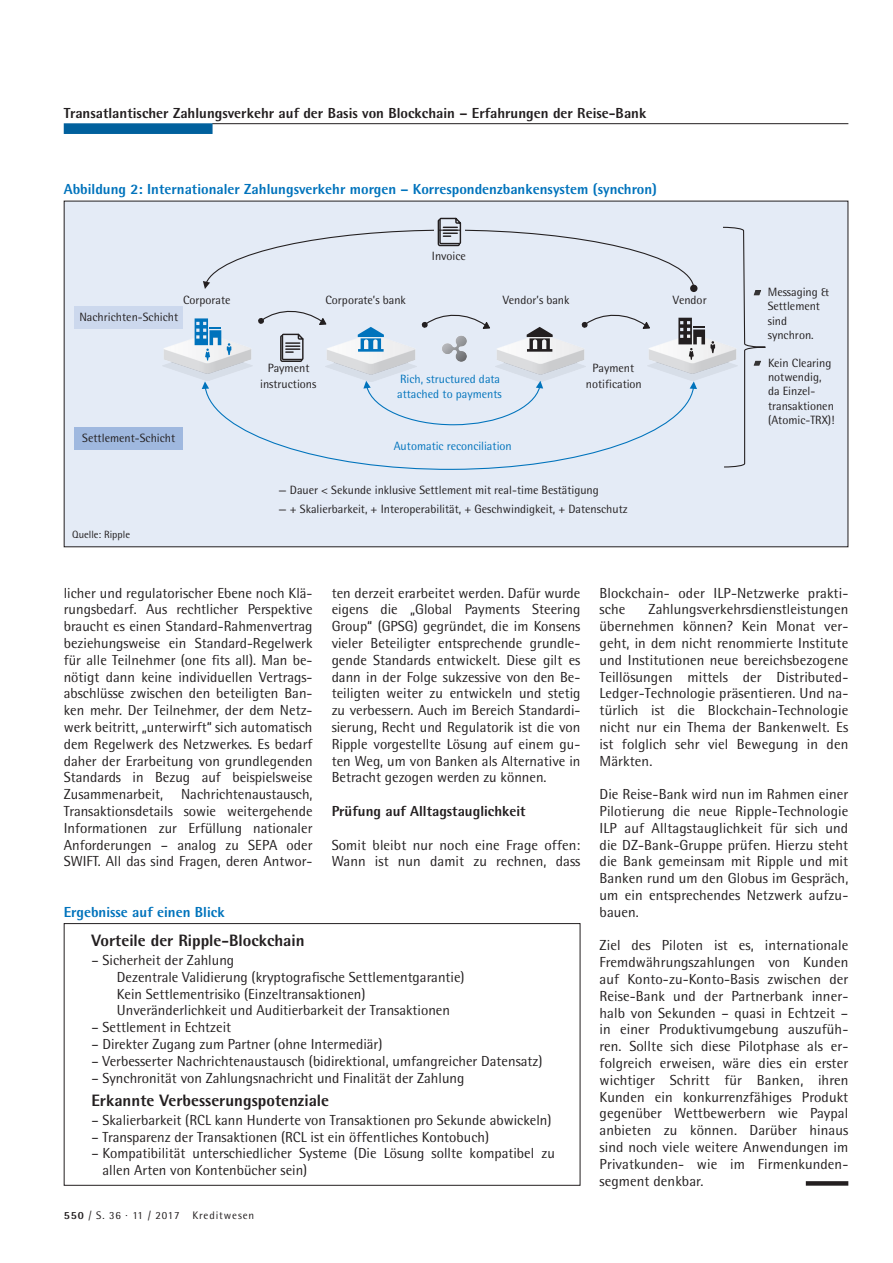
<style>
.page{position:relative;width:893px;height:1263px;background:#fff}
.page>*{position:absolute;margin:0;border:0;box-sizing:border-box;transform-origin:0 0}
.t1{font:800 16.5px "Rotis Semi Sans";color:#231f20}
.t2{font:14.55px/16.8px "Rotis Semi Sans";color:#231f20;text-align:justify}
.t3{font:800 14.55px "Rotis Semi Sans";color:#231f20}
.t4{font:800 14.55px "Rotis Semi Sans";color:#0073bc}
.t5{font:12px/14.4px "Rotis Semi Sans";color:#231f20;text-align:center}
.t6{font:12px/15.5px "Rotis Semi Sans";color:#0073bc}
.t7{font:10.95px "Rotis Semi Sans";letter-spacing:.08em;color:#231f20}
.t8{font:10.5px "Rotis Semi Sans";color:#231f20}
.s1{font-weight:800}
</style>
<div class="page">
<hr style="left:212px;top:123px;width:636px;height:1px;background:#231f20">
<div style="left:64px;top:123px;width:149px;height:11px;background:#00609d;border:2px solid #00609d"></div>
<div style="left:64px;top:923px;width:516px;height:263px;border:1px solid #231f20"></div>
<div style="left:806px;top:1181px;width:42px;height:5px;background:#231f20"></div>
<div style="left:64px;top:201px;width:784px;height:346px;background:#e4ebf6"></div>
<svg style="left:421px;top:314px;width:69px;height:15px"></svg>
<div style="left:690px;top:285px;width:7px;height:7px;background:#231f20;border-radius:50%"></div>
<img style="left:163px;top:334px;width:89px;height:47px">
<img style="left:648px;top:339px;width:74px;height:42px">
<svg style="left:581px;top:314px;width:69px;height:15px"></svg>
<svg style="left:678px;top:318px;width:37px;height:42px"></svg>
<svg style="left:195px;top:318px;width:26px;height:42px"></svg>
<svg style="left:227px;top:343px;width:4px;height:12px"></svg>
<img style="left:326px;top:335px;width:90px;height:46px">
<img style="left:495px;top:335px;width:90px;height:46px">
<svg style="left:527px;top:327px;width:26px;height:25px"></svg>
<svg style="left:358px;top:327px;width:26px;height:25px"></svg>
<svg style="left:258px;top:310px;width:70px;height:53px"></svg>
<svg style="left:203px;top:217px;width:492px;height:72px"></svg>
<svg style="left:202px;top:381px;width:495px;height:89px"></svg>
<img style="left:442px;top:335px;width:25px;height:27px">
<div style="left:74px;top:306px;width:109px;height:23px;background:#ccd8ed"></div>
<div style="left:74px;top:427px;width:109px;height:22px;background:#9fb8df"></div>
<svg style="left:722px;top:226px;width:44px;height:242px"></svg>
<p class="t3" style="left:64px;top:104px;width:584px">Transatlantischer Zahlungsverkehr auf der Basis von Blockchain – Erfahrungen der Reise-Bank</p>
<p class="t4" style="left:64px;top:180px;width:595px">Abbildung 2: Internationaler Zahlungsverkehr morgen – Korrespondenzbankensystem (synchron)</p>
<p class="t5" style="left:183px;top:293px;width:49px">Corporate</p>
<p class="t5" style="left:325px;top:293px;width:82px">Corporate’s bank</p>
<p class="t5" style="left:79px;top:310px;width:100px">Nachrichten-Schicht</p>
<p class="t5" style="left:432px;top:249px;width:35px">Invoice</p>
<p class="t5" style="left:503px;top:293px;width:68px">Vendor’s bank</p>
<p class="t5" style="left:82px;top:430px;width:94px">Settlement-Schicht</p>
<p class="t5" style="left:260px;top:360px;width:58px;line-height:15.5px">Payment instructions</p>
<p class="t6" style="left:397px;top:371px;width:106px">Rich, structured data attached to payments</p>
<p class="t6" style="left:394px;top:438px;width:120px">Automatic reconciliation</p>
<p class="t5" style="left:586px;top:360px;width:57px;line-height:15.5px">Payment notification</p>
<p class="t8" style="left:72px;top:529px;width:59px">Quelle: Ripple</p>
<p class="t5" style="left:279px;top:483px;width:322px">— Dauer &lt; Sekunde inklusive Settlement mit real-time Bestätigung</p>
<p class="t5" style="left:279px;top:502px;width:351px">— + Skalierbarkeit, + Interoperabilität, + Geschwindigkeit, + Datenschutz</p>
<p class="t5" style="left:673px;top:293px;width:35px">Vendor</p>
<p class="t5" style="left:768px;top:284px;width:63px;text-align:left">Messaging &amp;<br>Settlement sind synchron.</p>
<p class="t5" style="left:768px;top:355px;width:68px;text-align:left">Kein Clearing notwendig, da Einzel&shy;transaktionen (Atomic-TRX)!</p>
<p class="t2" style="left:64px;top:584px;width:250px">licher und regulatorischer Ebene noch Klä&shy;rungsbedarf. Aus rechtlicher Perspektive braucht es einen Standard-Rahmenvertrag beziehungsweise ein Standard-Regelwerk für alle Teilnehmer (one fits all). Man be&shy;nötigt dann keine individuellen Vertrags&shy;abschlüsse zwischen den beteiligten Ban&shy;ken mehr. Der Teilnehmer, der dem Netz&shy;werk beitritt, „unterwirft“ sich automatisch dem Regelwerk des Netzwerkes. Es bedarf daher der Erarbeitung von grundlegenden Standards in Bezug auf beispielsweise Zusammenarbeit, Nachrichtenaustausch, Transaktionsdetails sowie weitergehende Informationen zur Erfüllung nationaler Anforderungen – analog zu SEPA oder SWIFT. All das sind Fragen, deren Antwor-</p>
<p class="t2" style="left:332px;top:584px;width:250px">ten derzeit erarbeitet werden. Dafür wurde eigens die „Global Payments Steering Group“ (GPSG) gegründet, die im Konsens vieler Beteiligter entsprechende grundle&shy;gende Standards entwickelt. Diese gilt es dann in der Folge sukzessive von den Be&shy;teiligten weiter zu entwickeln und stetig zu verbessern. Auch im Bereich Standardi&shy;sierung, Recht und Regulatorik ist die von Ripple vorgestellte Lösung auf einem gu&shy;ten Weg, um von Banken als Alternative in Betracht gezogen werden zu können.</p>
<p class="t3" style="left:332px;top:802px;width:196px">Prüfung auf Alltagstauglichkeit</p>
<p class="t2" style="left:332px;top:836px;width:250px">Somit bleibt nur noch eine Frage offen:<br>Wann ist nun damit zu rechnen, dass</p>
<p class="t4" style="left:64px;top:903px;width:162px">Ergebnisse auf einen Blick</p>
<p class="t1" style="left:91px;top:930px;width:215px">Vorteile der Ripple-Blockchain</p>
<p class="t2" style="left:117px;top:951px;width:349px;text-align:left;text-indent:-26px">– Sicherheit der Zahlung<br>Dezentrale Validierung (kryptografische Settlementgarantie)<br>Kein Settlementrisiko (Einzeltransaktionen)<br>Unveränderlichkeit und Auditierbarkeit der Transaktionen</p>
<p class="t2" style="left:91px;top:1019px;width:141px">– Settlement in Echtzeit</p>
<p class="t2" style="left:91px;top:1035px;width:293px">– Direkter Zugang zum Partner (ohne Intermediär)</p>
<p class="t2" style="left:91px;top:1052px;width:453px">– Verbesserter Nachrichtenaustausch (bidirektional, umfangreicher Datensatz)</p>
<p class="t2" style="left:91px;top:1069px;width:374px">– Synchronität von Zahlungsnachricht und Finalität der Zahlung</p>
<p class="t1" style="left:91px;top:1090px;width:239px">Erkannte Verbesserungspotenziale</p>
<p class="t2" style="left:91px;top:1111px;width:462px">– Skalierbarkeit (RCL kann Hunderte von Transaktionen pro Sekunde abwickeln)</p>
<p class="t2" style="left:91px;top:1128px;width:399px">– Transparenz der Transaktionen (RCL ist ein öffentliches Kontobuch)</p>
<p class="t2" style="left:102px;top:1145px;width:454px;text-indent:-11px">– Kompatibilität unterschiedlicher Systeme (Die Lösung sollte kompatibel zu allen Arten von Kontenbücher sein)</p>
<p class="t7" style="left:64px;top:1209px;width:192px"><span class="s1">550</span> / S. 36 · 11 / 2017 Kreditwesen</p>
<p class="t2" style="left:600px;top:584px;width:250px">Blockchain- oder ILP-Netzwerke prakti&shy;sche</p>
<p class="t2" style="left:600px;top:601px;width:250px;text-indent:49px">Zahlungsverkehrsdienstleistungen übernehmen können? Kein Monat ver&shy;geht, in dem nicht renommierte Institute und Institutionen neue bereichsbezogene Teillösungen mittels der Distributed-Ledger-Technologie präsentieren. Und na&shy;türlich ist die Blockchain-Technologie nicht nur ein Thema der Bankenwelt. Es ist folglich sehr viel Bewegung in den Märkten.</p>
<p class="t2" style="left:600px;top:786px;width:250px">Die Reise-Bank wird nun im Rahmen einer Pilotierung die neue Ripple-Technologie ILP auf Alltagstauglichkeit für sich und die DZ-Bank-Gruppe prüfen. Hierzu steht die Bank gemeinsam mit Ripple und mit Banken rund um den Globus im Gespräch, um ein entsprechendes Netzwerk aufzu&shy;bauen.</p>
<p class="t2" style="left:600px;top:937px;width:250px">Ziel des Piloten ist es, internationale Fremdwährungszahlungen von Kunden auf Konto-zu-Konto-Basis zwischen der Reise-Bank und der Partnerbank inner&shy;halb von Sekunden – quasi in Echtzeit – in einer Produktivumgebung auszufüh&shy;ren. Sollte sich diese Pilotphase als er&shy;folgreich erweisen, wäre dies ein erster wichtiger Schritt für Banken, ihren Kunden ein konkurrenzfähiges Produkt gegenüber Wettbewerbern wie Paypal anbieten zu können. Darüber hinaus sind noch viele weitere Anwendungen im Privatkunden- wie im Firmenkunden&shy;segment denkbar.</p>
</div>
